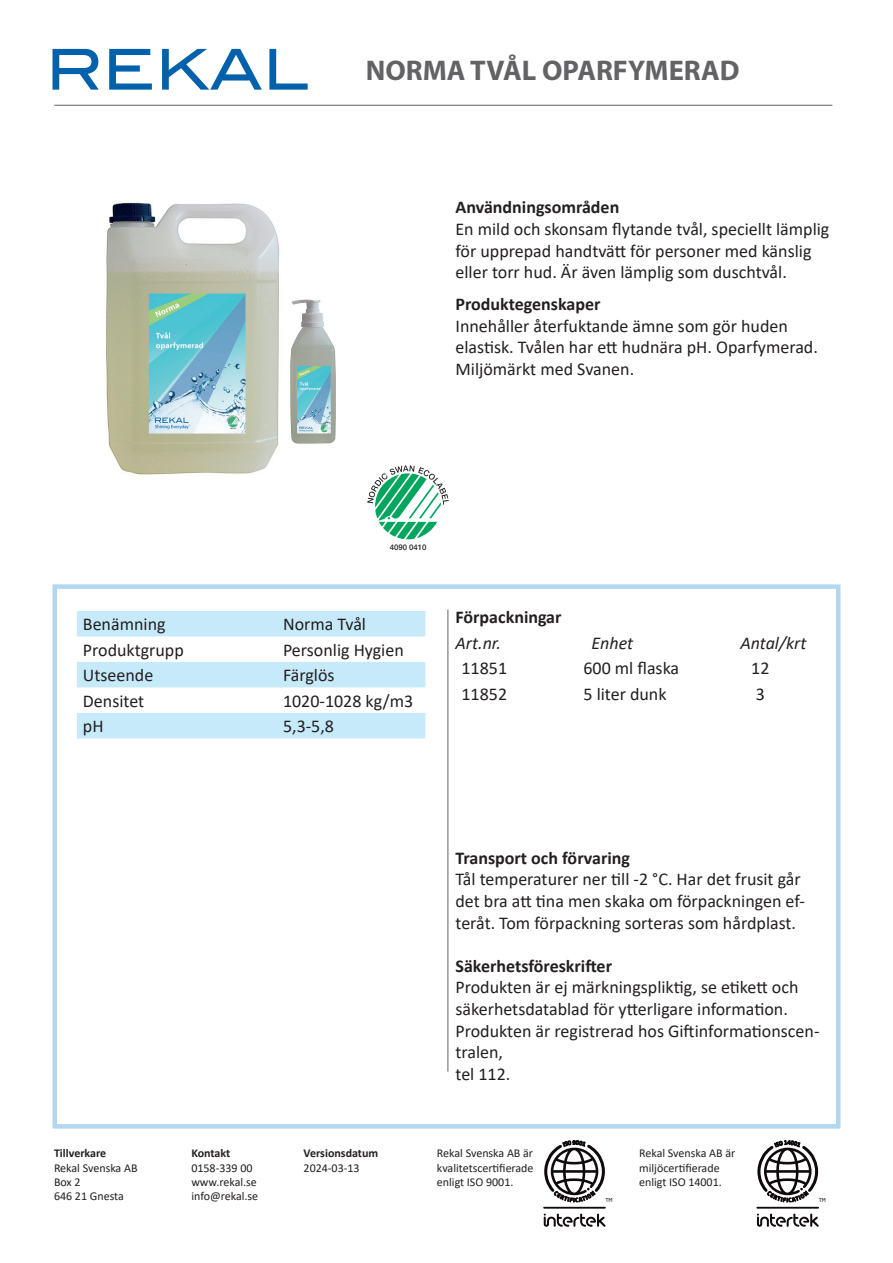
<style>
.page{position:relative;width:893px;height:1263px;background:#fff}
.page>*{position:absolute;margin:0;border:0;box-sizing:border-box;transform-origin:0 0}
.t1{font:700 28.5px "Myriad Pro";color:#636366}
.t2{font:18px/21.6px "Calibri";color:#231f20}
.t3{font:700 18px "Calibri";color:#231f20}
.t4{font:italic 18px "Calibri";color:#231f20}
.t5{font:12px/14.4px "Calibri";color:#231f20}
.t6{font:700 12px "Calibri";color:#231f20}
.t7{font:500 7.8px "Helvetica Neue LT Std";color:#231f20}
.t8{font:5.4px "Neo Sans Std";color:#110a0c}
</style>
<div class="page">
<div style="left:52px;top:584px;width:788px;height:544px;border:4px solid #b2d7f1"></div>
<img style="left:106px;top:202px;width:174px;height:273px">
<hr style="left:54px;top:105px;width:778px;height:1px;background:#636366">
<hr style="left:447px;top:609px;width:1px;height:462px;background:#636366">
<svg style="left:77px;top:611px;width:348px;height:127px"></svg>
<img style="left:290px;top:299px;width:46px;height:145px">
<svg style="left:53px;top:49px;width:46px;height:41px"></svg>
<svg style="left:109px;top:49px;width:43px;height:41px"></svg>
<svg style="left:162px;top:49px;width:100px;height:41px"></svg>
<svg style="left:269px;top:49px;width:39px;height:41px"></svg>
<svg style="left:757px;top:1213px;width:62px;height:14px"></svg>
<hr style="left:756px;top:1207px;width:63px;height:1px;background:#110a0c">
<svg style="left:544px;top:1213px;width:61px;height:14px"></svg>
<hr style="left:543px;top:1207px;width:63px;height:1px;background:#110a0c">
<svg style="left:367px;top:465px;width:82px;height:74px"></svg>
<svg style="left:757px;top:1146px;width:62px;height:50px"></svg>
<svg style="left:544px;top:1144px;width:61px;height:52px"></svg>
<h1 class="t1" style="left:366px;top:52px;width:375px">NORMA TVÅL OPARFYMERAD</h1>
<p class="t3" style="left:455px;top:195px;width:165px">Användningsområden</p>
<p class="t2" style="left:455px;top:218px;width:375px">En mild och skonsam flytande tvål, speciellt lämplig för upprepad handtvätt för personer med känslig eller torr hud. Är även lämplig som duschtvål.</p>
<p class="t3" style="left:455px;top:292px;width:147px">Produktegenskaper</p>
<p class="t2" style="left:455px;top:315px;width:364px">Innehåller återfuktande ämne som gör huden elastisk. Tvålen har ett hudnära pH. Oparfymerad.<br>Miljömärkt med Svanen.</p>
<p class="t7" style="left:390px;top:542px;width:38px">4090 0410</p>
<p class="t2" style="left:83px;top:613px;width:84px">Benämning</p>
<p class="t2" style="left:283px;top:613px;width:85px">Norma Tvål</p>
<p class="t2" style="left:83px;top:639px;width:102px">Produktgrupp</p>
<p class="t2" style="left:283px;top:639px;width:122px">Personlig Hygien</p>
<p class="t2" style="left:83px;top:664px;width:72px">Utseende</p>
<p class="t2" style="left:283px;top:664px;width:53px">Färglös</p>
<p class="t2" style="left:83px;top:690px;width:63px">Densitet</p>
<p class="t2" style="left:283px;top:690px;width:132px">1020-1028 kg/m3</p>
<p class="t2" style="left:83px;top:715px;width:22px">pH</p>
<p class="t2" style="left:283px;top:715px;width:53px">5,3-5,8</p>
<p class="t3" style="left:455px;top:604px;width:108px">Förpackningar</p>
<p class="t4" style="left:455px;top:630px;width:47px">Art.nr.</p>
<p class="t4" style="left:592px;top:630px;width:43px">Enhet</p>
<p class="t4" style="left:740px;top:630px;width:68px">Antal/krt</p>
<p class="t2" style="left:461px;top:657px;width:47px">11851</p>
<p class="t2" style="left:583px;top:657px;width:97px">600 ml flaska</p>
<p class="t2" style="left:751px;top:657px;width:20px">12</p>
<p class="t2" style="left:461px;top:682px;width:47px">11852</p>
<p class="t2" style="left:583px;top:682px;width:85px">5 liter dunk</p>
<p class="t2" style="left:756px;top:682px;width:11px">3</p>
<p class="t6" style="left:54px;top:1145px;width:54px">Tillverkare</p>
<p class="t5" style="left:54px;top:1160px;width:85px">Rekal Svenska AB<br>Box 2<br>646 21 Gnesta</p>
<p class="t6" style="left:191px;top:1145px;width:40px">Kontakt</p>
<p class="t5" style="left:191px;top:1160px;width:68px">0158-339 00 www.rekal.se info@rekal.se</p>
<p class="t6" style="left:304px;top:1145px;width:76px">Versionsdatum</p>
<p class="t5" style="left:304px;top:1160px;width:58px">2024-03-13</p>
<p class="t3" style="left:455px;top:845px;width:176px">Transport och förvaring</p>
<p class="t2" style="left:455px;top:868px;width:351px">Tål temperaturer ner till -2 °C. Har det frusit går det bra att tina men skaka om förpackningen ef&shy;teråt. Tom förpackning sorteras som hårdplast.</p>
<p class="t3" style="left:455px;top:953px;width:158px">Säkerhetsföreskrifter</p>
<p class="t2" style="left:455px;top:976px;width:365px">Produkten är ej märkningspliktig, se etikett och säkerhetsdatablad för ytterligare information.<br>Produkten är registrerad hos Giftinformationscen&shy;tralen,<br>tel 112.</p>
<p class="t5" style="left:437px;top:1146px;width:98px;text-align:justify">Rekal Svenska AB är kvalitetscertifierade enligt ISO 9001.</p>
<p class="t5" style="left:639px;top:1146px;width:98px">Rekal Svenska AB är miljöcertifierade enligt ISO 14001.</p>
<p class="t8" style="left:605px;top:1197px;width:9px">TM</p>
<p class="t8" style="left:819px;top:1197px;width:9px">TM</p>
</div>
